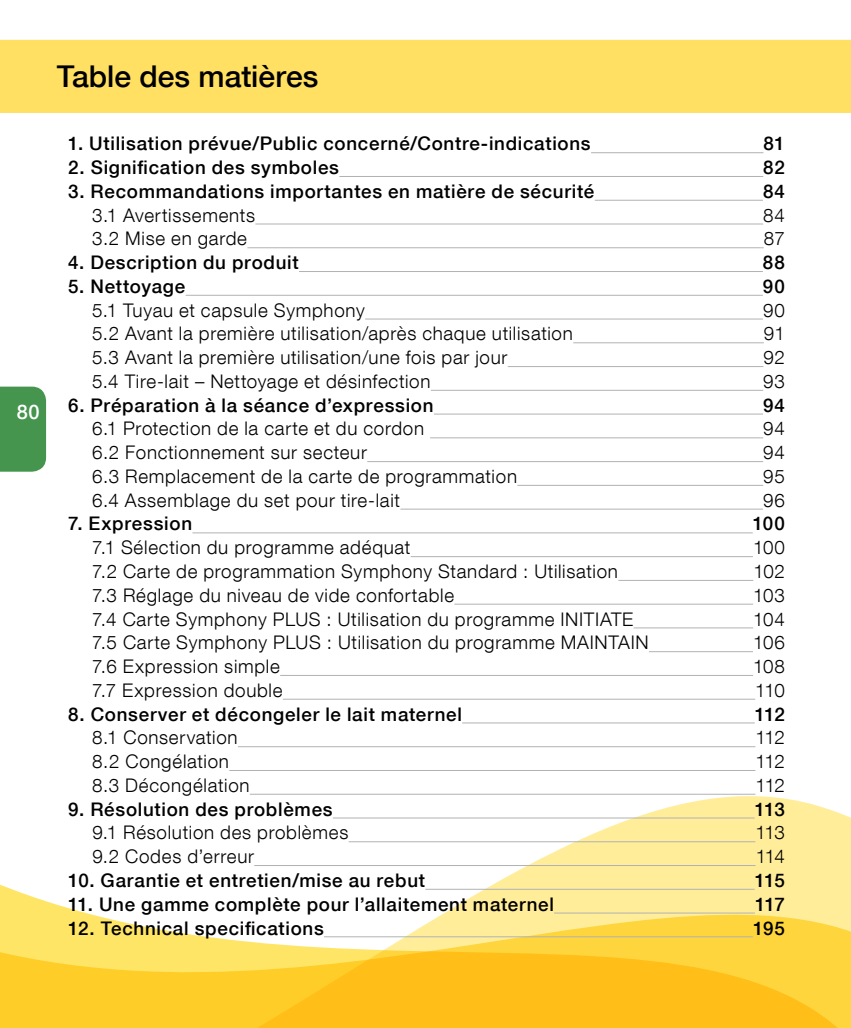
<style>
.page{position:relative;width:851px;height:1028px;background:#fff}
.page>*{position:absolute;margin:0;border:0;box-sizing:border-box;transform-origin:0 0}
.t1{font:500 30px "Helvetica Neue LT Com";color:#000}
.t2{font:500 20px "Helvetica Neue LT Com";color:#fff}
.t3{font:300 18.75px "Helvetica Neue LT Com";letter-spacing:.04em;color:#000}
.t4{font:500 18.75px "Helvetica Neue LT Com";letter-spacing:.04em;color:#000}
</style>
<div class="page">
<div style="left:0;top:40px;width:850px;height:73px;background:#ffe062"></div>
<svg style="left:0;top:800px;width:850px;height:228px"></svg>
<div style="left:0;top:386px;width:46px;height:85px;background:#45954e"></div>
<hr style="left:591px;top:152px;width:172px;height:1px;background:#b1b2b3">
<hr style="left:339px;top:176px;width:424px;height:1px;background:#b1b2b3">
<hr style="left:594px;top:200px;width:168px;height:1px;background:#b1b2b3">
<hr style="left:255px;top:223px;width:508px;height:1px;background:#b1b2b3">
<hr style="left:247px;top:247px;width:516px;height:1px;background:#b1b2b3">
<hr style="left:299px;top:271px;width:463px;height:1px;background:#b1b2b3">
<hr style="left:186px;top:295px;width:576px;height:1px;background:#b1b2b3">
<hr style="left:365px;top:318px;width:397px;height:1px;background:#b1b2b3">
<hr style="left:573px;top:342px;width:190px;height:1px;background:#b1b2b3">
<hr style="left:507px;top:366px;width:256px;height:1px;background:#b1b2b3">
<hr style="left:431px;top:390px;width:332px;height:1px;background:#b1b2b3">
<hr style="left:434px;top:413px;width:328px;height:1px;background:#b1b2b3">
<hr style="left:430px;top:437px;width:333px;height:1px;background:#b1b2b3">
<hr style="left:367px;top:461px;width:396px;height:1px;background:#b1b2b3">
<hr style="left:517px;top:485px;width:246px;height:1px;background:#b1b2b3">
<hr style="left:400px;top:508px;width:363px;height:1px;background:#b1b2b3">
<hr style="left:192px;top:532px;width:560px;height:1px;background:#b1b2b3">
<hr style="left:410px;top:556px;width:342px;height:1px;background:#b1b2b3">
<hr style="left:618px;top:580px;width:135px;height:1px;background:#b1b2b3">
<hr style="left:454px;top:603px;width:299px;height:1px;background:#b1b2b3">
<hr style="left:633px;top:627px;width:120px;height:1px;background:#b1b2b3">
<hr style="left:648px;top:651px;width:104px;height:1px;background:#b1b2b3">
<hr style="left:280px;top:675px;width:473px;height:1px;background:#b1b2b3">
<hr style="left:283px;top:698px;width:472px;height:1px;background:#b1b2b3">
<hr style="left:462px;top:722px;width:292px;height:1px;background:#b1b2b3">
<hr style="left:238px;top:746px;width:517px;height:1px;background:#b1b2b3">
<hr style="left:229px;top:770px;width:526px;height:1px;background:#b1b2b3">
<hr style="left:250px;top:793px;width:505px;height:1px;background:#b1b2b3">
<hr style="left:333px;top:817px;width:421px;height:1px;background:#b1b2b3">
<hr style="left:348px;top:841px;width:407px;height:1px;background:#b1b2b3">
<hr style="left:254px;top:865px;width:501px;height:1px;background:#b1b2b3">
<hr style="left:425px;top:888px;width:329px;height:1px;background:#b1b2b3">
<hr style="left:554px;top:912px;width:200px;height:1px;background:#b1b2b3">
<hr style="left:324px;top:936px;width:428px;height:1px;background:#b1b2b3">
<h1 class="t1" style="left:57px;top:58px;width:263px">Table des matières</h1>
<p class="t2" style="left:17px;top:400px;width:24px">80</p>
<p class="t4" style="left:68px;top:132px;width:524px">1. Utilisation prévue/Public concerné/Contre-indications</p>
<p class="t4" style="left:763px;top:132px;width:23px">81</p>
<p class="t4" style="left:68px;top:156px;width:272px">2. Signification des symboles</p>
<p class="t4" style="left:763px;top:156px;width:23px">82</p>
<p class="t4" style="left:68px;top:180px;width:527px">3. Recommandations importantes en matière de sécurité</p>
<p class="t4" style="left:762px;top:180px;width:23px">84</p>
<p class="t3" style="left:92px;top:203px;width:164px">3.1 Avertissements</p>
<p class="t3" style="left:763px;top:203px;width:23px">84</p>
<p class="t3" style="left:92px;top:227px;width:156px">3.2 Mise en garde</p>
<p class="t3" style="left:763px;top:227px;width:22px">87</p>
<p class="t4" style="left:68px;top:251px;width:232px">4. Description du produit</p>
<p class="t4" style="left:762px;top:251px;width:23px">88</p>
<p class="t4" style="left:68px;top:275px;width:119px">5. Nettoyage</p>
<p class="t4" style="left:762px;top:275px;width:23px">90</p>
<p class="t3" style="left:92px;top:298px;width:274px">5.1 Tuyau et capsule Symphony</p>
<p class="t3" style="left:762px;top:298px;width:23px">90</p>
<p class="t3" style="left:92px;top:322px;width:482px">5.2 Avant la première utilisation/après chaque utilisation</p>
<p class="t3" style="left:763px;top:322px;width:22px">91</p>
<p class="t3" style="left:92px;top:346px;width:416px">5.3 Avant la première utilisation/une fois par jour</p>
<p class="t3" style="left:763px;top:346px;width:23px">92</p>
<p class="t3" style="left:92px;top:370px;width:340px">5.4 Tire-lait – Nettoyage et désinfection</p>
<p class="t3" style="left:763px;top:370px;width:23px">93</p>
<p class="t4" style="left:68px;top:394px;width:367px">6. Préparation à la séance d’expression</p>
<p class="t4" style="left:763px;top:394px;width:23px">94</p>
<p class="t3" style="left:92px;top:417px;width:333px">6.1 Protection de la carte et du cordon</p>
<p class="t3" style="left:763px;top:417px;width:23px">94</p>
<p class="t3" style="left:92px;top:441px;width:276px">6.2 Fonctionnement sur secteur</p>
<p class="t3" style="left:763px;top:441px;width:23px">94</p>
<p class="t3" style="left:92px;top:465px;width:426px">6.3 Remplacement de la carte de programmation</p>
<p class="t3" style="left:763px;top:465px;width:23px">95</p>
<p class="t3" style="left:92px;top:488px;width:309px">6.4 Assemblage du set pour tire-lait</p>
<p class="t3" style="left:763px;top:488px;width:23px">96</p>
<p class="t4" style="left:68px;top:512px;width:125px">7. Expression</p>
<p class="t4" style="left:752px;top:512px;width:33px">100</p>
<p class="t3" style="left:92px;top:536px;width:319px">7.1 Sélection du programme adéquat</p>
<p class="t3" style="left:752px;top:536px;width:33px">100</p>
<p class="t3" style="left:92px;top:560px;width:527px">7.2 Carte de programmation Symphony Standard : Utilisation</p>
<p class="t3" style="left:753px;top:560px;width:33px">102</p>
<p class="t3" style="left:92px;top:583px;width:363px">7.3 Réglage du niveau de vide confortable</p>
<p class="t3" style="left:753px;top:583px;width:33px">103</p>
<p class="t3" style="left:92px;top:607px;width:542px">7.4 Carte Symphony PLUS : Utilisation du programme INITIATE</p>
<p class="t3" style="left:753px;top:607px;width:33px">104</p>
<p class="t3" style="left:92px;top:631px;width:558px">7.5 Carte Symphony PLUS : Utilisation du programme MAINTAIN</p>
<p class="t3" style="left:753px;top:631px;width:33px">106</p>
<p class="t3" style="left:92px;top:655px;width:189px">7.6 Expression simple</p>
<p class="t3" style="left:753px;top:655px;width:33px">108</p>
<p class="t3" style="left:92px;top:678px;width:192px">7.7 Expression double</p>
<p class="t3" style="left:755px;top:678px;width:31px">110</p>
<p class="t4" style="left:68px;top:702px;width:395px">8. Conserver et décongeler le lait maternel</p>
<p class="t4" style="left:754px;top:702px;width:31px">112</p>
<p class="t3" style="left:92px;top:726px;width:147px">8.1 Conservation</p>
<p class="t3" style="left:755px;top:726px;width:31px">112</p>
<p class="t3" style="left:92px;top:750px;width:138px">8.2 Congélation</p>
<p class="t3" style="left:755px;top:750px;width:31px">112</p>
<p class="t3" style="left:92px;top:773px;width:159px">8.3 Décongélation</p>
<p class="t3" style="left:755px;top:773px;width:31px">112</p>
<p class="t4" style="left:68px;top:797px;width:266px">9. Résolution des problèmes</p>
<p class="t4" style="left:754px;top:797px;width:32px">113</p>
<p class="t3" style="left:92px;top:821px;width:257px">9.1 Résolution des problèmes</p>
<p class="t3" style="left:755px;top:821px;width:31px">113</p>
<p class="t3" style="left:92px;top:845px;width:163px">9.2 Codes d’erreur</p>
<p class="t3" style="left:755px;top:845px;width:31px">114</p>
<p class="t4" style="left:68px;top:869px;width:358px">10. Garantie et entretien/mise au rebut</p>
<p class="t4" style="left:754px;top:869px;width:32px">115</p>
<p class="t4" style="left:68px;top:892px;width:487px">11. Une gamme complète pour l’allaitement maternel</p>
<p class="t4" style="left:755px;top:892px;width:31px">117</p>
<p class="t4" style="left:68px;top:916px;width:257px">12. Technical specifications</p>
<p class="t4" style="left:753px;top:916px;width:33px">195</p>
</div>
